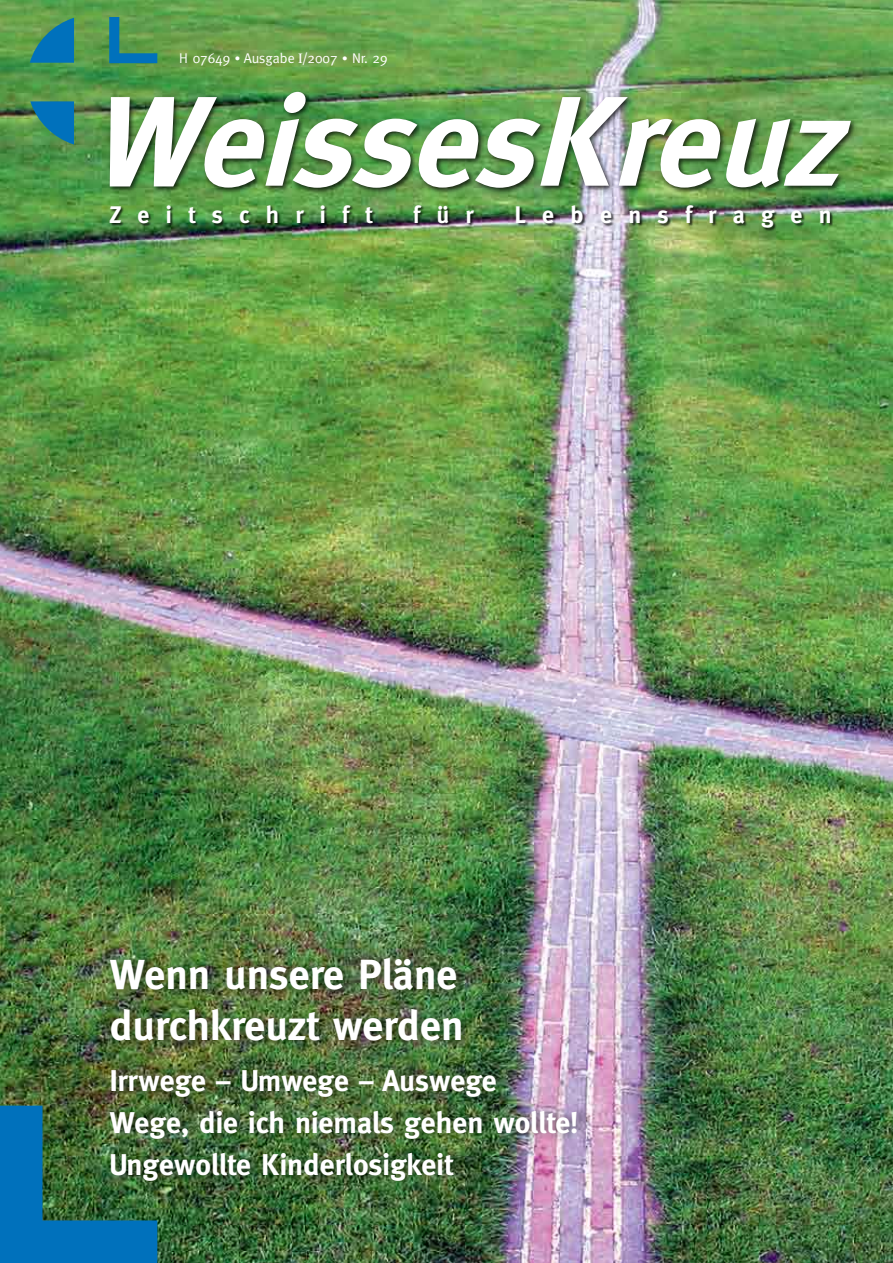
<style>
.page{position:relative;width:893px;height:1263px;background:#fff}
.page>*{position:absolute;margin:0;border:0;box-sizing:border-box;transform-origin:0 0}
.t1{font:italic 700 127.5px "Meta";color:#fff}
.t2{font:700 42px/50.4px "Meta";color:#fff}
.t3{font:700 30px/42px "Meta";color:#fff}
.t4{font:700 24px "Meta";letter-spacing:.68em;color:#fff}
.t5{font:14.1px "Meta";color:#fff}
.s1{font-family:"Times"}
</style>
<div class="page">
<img style="left:0;top:0;width:893px;height:1263px">
<svg style="left:30px;top:18px;width:44px;height:127px;background:#30877e"></svg>
<svg style="left:109px;top:17px;width:48px;height:46px;background:#3c8c74"></svg>
<div style="left:106px;top:88px;width:751px;height:107px;background:#000;opacity:.75"></div>
<div style="left:109px;top:204px;width:726px;height:28px;background:#000;opacity:.75"></div>
<svg style="left:0;top:1106px;width:157px;height:157px;background:#186b81"></svg>
<div style="left:106px;top:950px;width:369px;height:99px;background:#000;opacity:.51"></div>
<div style="left:105px;top:1060px;width:485px;height:130px;background:#000;opacity:.51"></div>
<svg style="left:838px;top:1222px;width:4px;height:5px"></svg>
<p class="t5" style="left:179px;top:50px;width:210px">H 07649 <span class="s1">•</span> Ausgabe <span class="s1">I</span>/2007 <span class="s1">•</span> Nr. 29</p>
<h1 class="t1" style="left:87px;top:68px;width:788px">WeissesKreuz</h1>
<p class="t4" style="left:109px;top:201px;width:265px">Zeitschrift</p>
<p class="t4" style="left:413px;top:201px;width:62px">für</p>
<p class="t4" style="left:514px;top:201px;width:319px">Lebensfragen</p>
<h2 class="t2" style="left:109px;top:949px;width:356px">Wenn unsere Pläne durchkreuzt werden</h2>
<p class="t3" style="left:109px;top:1059px;width:470px">Irrwege – Umwege – Auswege<br>Wege, die ich niemals gehen wollte!<br>Ungewollte Kinderlosigkeit</p>
</div>
